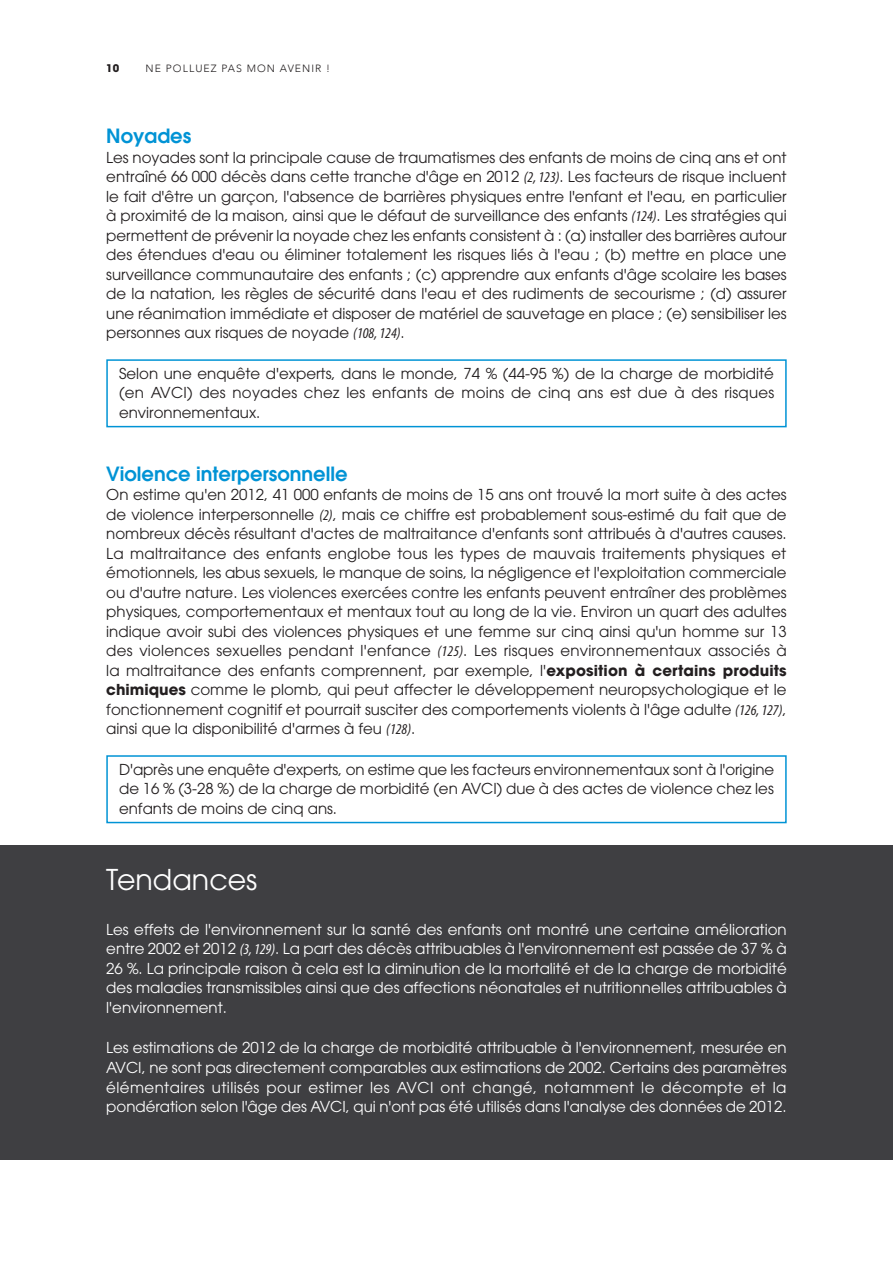
<style>
.page{position:relative;width:893px;height:1263px;background:#fff}
.page>*{position:absolute;margin:0;border:0;box-sizing:border-box;transform-origin:0 0}
.Title_level_A{font:28.5px "Avant Garde";color:#fff}
.Title_level_B{font:600 19.5px "Avant Garde";color:#0093d5}
.Body_text{font:15px/19.5px "Avant Garde";color:#231f20;text-align:justify}
.Body_text-2{font:15px/19.5px "Avant Garde";color:#fff;text-align:justify}
.t1{font:300 10.5px "Avenir";letter-spacing:.1em;color:#231f20}
.t2{font:700 10.5px "Avant Garde";color:#231f20}
.s1{font-family:"Myriad Pro";font-style:italic;font-stretch:condensed}
.s2{font-weight:700}
</style>
<div class="page">
<div style="left:0;top:845px;width:893px;height:315px;background:#3f3f42"></div>
<div style="left:106px;top:359px;width:681px;height:68px;border:2px solid #0093d5"></div>
<div style="left:106px;top:755px;width:681px;height:68px;border:2px solid #0093d5"></div>
<p class="t2" style="left:106px;top:62px;width:14px">10</p>
<p class="t1" style="left:146px;top:62px;width:186px">NE POLLUEZ PAS MON AVENIR !</p>
<p class="Title_level_B" style="left:106px;top:123px;width:87px">Noyades</p>
<p class="Body_text" style="left:106px;top:147px;width:682px">Les noyades sont la principale cause de traumatismes des enfants de moins de cinq ans et ont entraîné 66 000 décès dans cette tranche d'âge en 2012 <span class="s1">(2, 123)</span>. Les facteurs de risque incluent le fait d'être un garçon, l'absence de barrières physiques entre l'enfant et l'eau, en particulier à proximité de la maison, ainsi que le défaut de surveillance des enfants <span class="s1">(124)</span>. Les stratégies qui permettent de prévenir la noyade chez les enfants consistent à : (a) installer des barrières autour des étendues d'eau ou éliminer totalement les risques liés à l'eau ; (b) mettre en place une surveillance communautaire des enfants ; (c) apprendre aux enfants d'âge scolaire les bases de la natation, les règles de sécurité dans l'eau et des rudiments de secourisme ; (d) assurer une réanimation immédiate et disposer de matériel de sauvetage en place ; (e) sensibiliser les personnes aux risques de noyade <span class="s1">(108, 124)</span>.</p>
<p class="Body_text" style="left:119px;top:363px;width:657px">Selon une enquête d'experts, dans le monde, 74 % (44-95 %) de la charge de morbidité (en AVCI) des noyades chez les enfants de moins de cinq ans est due à des risques environnementaux.</p>
<p class="Title_level_B" style="left:106px;top:461px;width:243px">Violence interpersonnelle</p>
<p class="Body_text" style="left:106px;top:485px;width:682px">On estime qu'en 2012, 41 000 enfants de moins de 15 ans ont trouvé la mort suite à des actes de violence interpersonnelle <span class="s1">(2)</span>, mais ce chiffre est probablement sous-estimé du fait que de nombreux décès résultant d'actes de maltraitance d'enfants sont attribués à d'autres causes.<br>La maltraitance des enfants englobe tous les types de mauvais traitements physiques et émotionnels, les abus sexuels, le manque de soins, la négligence et l'exploitation commerciale ou d'autre nature. Les violences exercées contre les enfants peuvent entraîner des problèmes physiques, comportementaux et mentaux tout au long de la vie. Environ un quart des adultes indique avoir subi des violences physiques et une femme sur cinq ainsi qu'un homme sur 13 des violences sexuelles pendant l'enfance <span class="s1">(125)</span>. Les risques environnementaux associés à la maltraitance des enfants comprennent, par exemple, l'<span class="s2">exposition à certains produits chimiques</span> comme le plomb, qui peut affecter le développement neuropsychologique et le fonctionnement cognitif et pourrait susciter des comportements violents à l'âge adulte <span class="s1">(126, 127)</span>, ainsi que la disponibilité d'armes à feu <span class="s1">(128)</span>.</p>
<p class="Body_text" style="left:119px;top:759px;width:657px">D'après une enquête d'experts, on estime que les facteurs environnementaux sont à l'origine de 16 % (3-28 %) de la charge de morbidité (en AVCI) due à des actes de violence chez les enfants de moins de cinq ans.</p>
<p class="Title_level_A" style="left:106px;top:863px;width:153px">Tendances</p>
<p class="Body_text-2" style="left:106px;top:920px;width:682px">Les effets de l'environnement sur la santé des enfants ont montré une certaine amélioration entre 2002 et 2012 <span class="s1">(3, 129)</span>. La part des décès attribuables à l'environnement est passée de 37 % à 26 %. La principale raison à cela est la diminution de la mortalité et de la charge de morbidité des maladies transmissibles ainsi que des affections néonatales et nutritionnelles attribuables à l'environnement.</p>
<p class="Body_text-2" style="left:106px;top:1038px;width:682px">Les estimations de 2012 de la charge de morbidité attribuable à l'environnement, mesurée en AVCI, ne sont pas directement comparables aux estimations de 2002. Certains des paramètres élémentaires utilisés pour estimer les AVCI ont changé, notamment le décompte et la pondération selon l'âge des AVCI, qui n'ont pas été utilisés dans l'analyse des données de 2012.</p>
</div>
